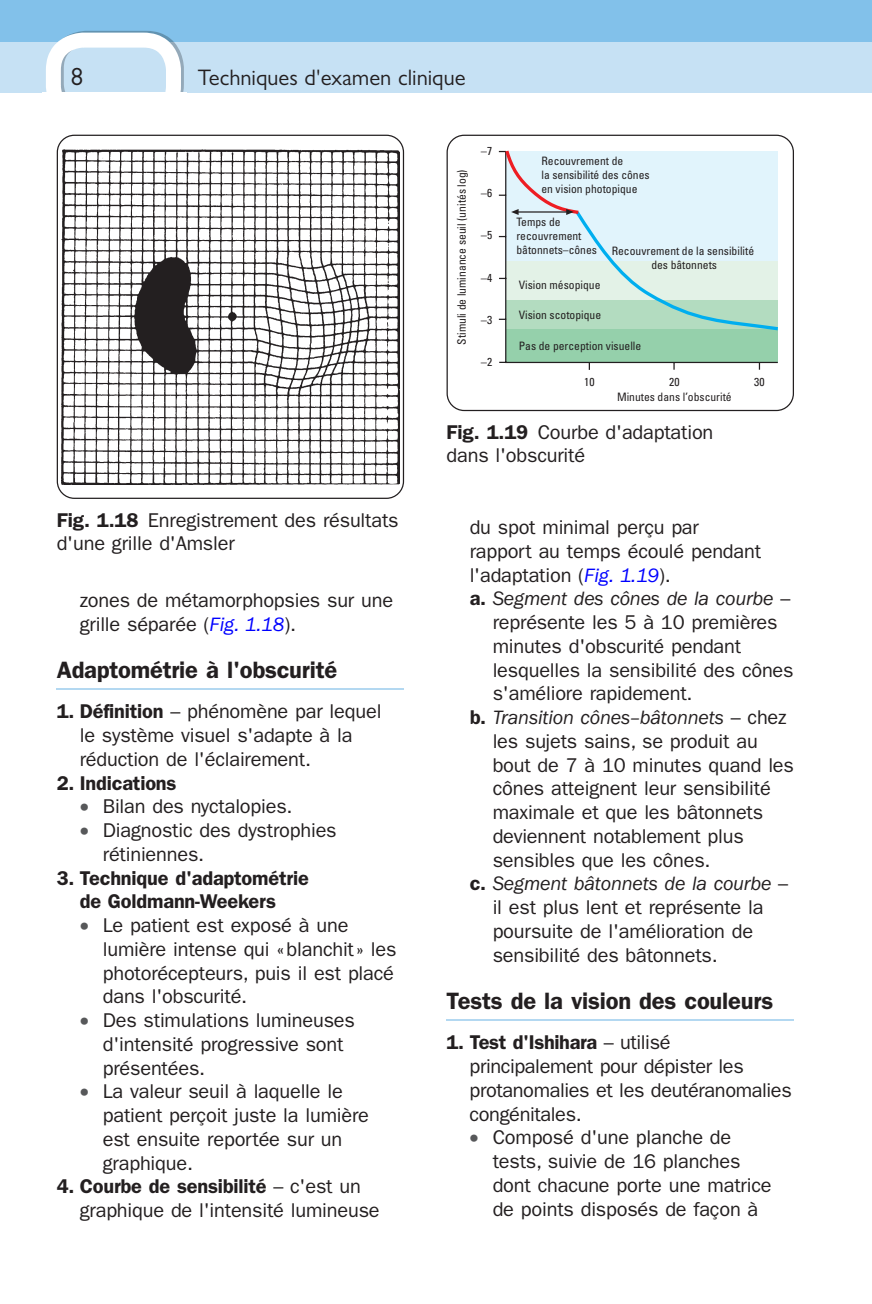
<style>
.page{position:relative;width:872px;height:1304px;background:#fff}
.page>*{position:absolute;margin:0;border:0;box-sizing:border-box;transform-origin:0 0}
.t1{font:25px "Gill Sans";color:#231f20}
.t2{font:600 23.75px "Franklin Gothic";letter-spacing:-.01em;color:#231f20}
.t3{font:22.5px "Gill Sans";color:#231f20}
.t4{font:20px/23.8px "Franklin Gothic";letter-spacing:-.01em;color:#231f20}
.t5{font:italic 20px "Franklin Gothic";letter-spacing:-.01em;color:#231f20}
.t6{font:600 20px/23.8px "Franklin Gothic";letter-spacing:-.01em;color:#231f20;text-align:center}
.t7{font:condensed 11.5px/14px "Univers";color:#231f20}
.s1{font-weight:600}
.s2{font-style:italic;color:#00f}
.s3{color:#57585a}
.s4{font-weight:600;font-style:normal}
.s5{font-style:normal}
</style>
<div class="page">
<div style="left:0;top:0;width:872px;height:92px;background:#82c1ea"></div>
<div style="left:0;top:42px;width:872px;height:50px;background:#c6e1f4"></div>
<svg style="left:46px;top:31px;width:138px;height:61px"></svg>
<hr style="left:57px;top:688px;width:347px;height:1px;background:#b3d8f1">
<hr style="left:446px;top:1019px;width:348px;height:1px;background:#b3d8f1">
<svg style="left:498px;top:150px;width:280px;height:220px"></svg>
<svg style="left:503px;top:150px;width:275px;height:182px;background:#d4eae9"></svg>
<div style="left:446px;top:135px;width:348px;height:276px;border:1px solid #231f20;border-radius:17px"></div>
<img style="left:62px;top:149px;width:337px;height:335px">
<div style="left:57px;top:135px;width:347px;height:364px;border:1px solid #231f20;border-radius:17px"></div>
<p class="t1" style="left:71px;top:62px;width:14px">8</p>
<p class="t3" style="left:198px;top:65px;width:269px">Techniques d'examen clinique</p>
<p class="t7" style="left:454px;top:345px;width:177px;rotate:-90deg">Stimuli de luminance seuil (unités log)</p>
<p class="t7" style="left:481px;top:144px;width:13px">−7</p>
<p class="t7" style="left:481px;top:186px;width:13px">−6</p>
<p class="t7" style="left:481px;top:228px;width:13px">−5</p>
<p class="t7" style="left:481px;top:270px;width:13px">−4</p>
<p class="t7" style="left:481px;top:312px;width:13px">−3</p>
<p class="t7" style="left:481px;top:355px;width:13px">−2</p>
<p class="t7" style="left:541px;top:154px;width:110px">Recouvrement de<br>la sensibilité des cônes en vision photopique</p>
<p class="t7" style="left:516px;top:215px;width:82px">Temps de recouvrement bâtonnets–cônes</p>
<p class="t7" style="left:611px;top:244px;width:144px;text-align:center">Recouvrement de la sensibilité des bâtonnets</p>
<p class="t7" style="left:519px;top:277px;width:83px">Vision mésopique</p>
<p class="t7" style="left:519px;top:308px;width:84px">Vision scotopique</p>
<p class="t7" style="left:519px;top:338px;width:124px">Pas de perception visuelle</p>
<p class="t4" style="left:57px;top:509px;width:343px;line-height:22.5px"><span class="s1">Fig. 1.18</span> Enregistrement des résultats d'une grille d'Amsler</p>
<p class="t4" style="left:80px;top:589px;width:315px">zones de métamorphopsies sur une grille séparée ( <span class="s2">Fig. 1.18</span> ).</p>
<p class="t2" style="left:57px;top:655px;width:282px">Adaptométrie à l'obscurité</p>
<p class="t4" style="left:80px;top:700px;width:303px;text-indent:-23px"><span class="s1">1. Définition</span> – phénomène par lequel le système visuel s'adapte à la réduction de l'éclairement.</p>
<p class="t6" style="left:57px;top:771px;width:121px">2. Indications</p>
<p class="t4" style="left:80px;top:795px;width:214px"><span class="s3">•</span> Bilan des nyctalopies.</p>
<p class="t4" style="left:103px;top:819px;width:235px;text-indent:-23px"><span class="s3">•</span> Diagnostic des dystrophies rétiniennes.</p>
<p class="t6" style="left:57px;top:866px;width:254px">3. Technique d'adaptométrie de Goldmann-Weekers</p>
<p class="t4" style="left:103px;top:914px;width:295px;text-indent:-23px"><span class="s3">•</span> Le patient est exposé à une lumière intense qui « blanchit » les photorécepteurs, puis il est placé dans l'obscurité.</p>
<p class="t4" style="left:103px;top:1009px;width:253px;text-indent:-23px"><span class="s3">•</span> Des stimulations lumineuses d'intensité progressive sont présentées.</p>
<p class="t4" style="left:103px;top:1080px;width:268px;text-indent:-23px"><span class="s3">•</span> La valeur seuil à laquelle le patient perçoit juste la lumière est ensuite reportée sur un graphique.</p>
<p class="t4" style="left:80px;top:1175px;width:301px;text-indent:-23px"><span class="s1">4. Courbe de sensibilité</span> – c'est un graphique de l'intensité lumineuse</p>
<p class="t7" style="left:584px;top:374px;width:12px">10</p>
<p class="t7" style="left:669px;top:374px;width:12px">20</p>
<p class="t7" style="left:754px;top:374px;width:12px">30</p>
<p class="t4" style="left:446px;top:421px;width:268px;line-height:22.5px"><span class="s1">Fig. 1.19</span> Courbe d'adaptation dans l'obscurité</p>
<p class="t7" style="left:617px;top:390px;width:116px">Minutes dans l’obscurité</p>
<p class="t4" style="left:469px;top:516px;width:231px">du spot minimal perçu par</p>
<p class="t4" style="left:469px;top:539px;width:293px">rapport au temps écoulé pendant</p>
<p class="t4" style="left:469px;top:563px;width:203px">l'adaptation ( <span class="s2">Fig. 1.19</span> ).</p>
<p class="t5" style="left:469px;top:588px;width:322px"><span class="s4">a.</span> Segment des cônes de la courbe <span class="s5">–</span></p>
<p class="t4" style="left:493px;top:611px;width:286px">représente les 5 à 10 premières</p>
<p class="t4" style="left:493px;top:634px;width:250px">minutes d'obscurité pendant</p>
<p class="t4" style="left:493px;top:658px;width:302px">lesquelles la sensibilité des cônes</p>
<p class="t4" style="left:493px;top:682px;width:201px">s'améliore rapidement.</p>
<p class="t5" style="left:469px;top:706px;width:318px"><span class="s4">b.</span> Transition cônes–bâtonnets <span class="s5">– chez</span></p>
<p class="t4" style="left:493px;top:729px;width:266px">les sujets sains, se produit au</p>
<p class="t4" style="left:493px;top:753px;width:303px">bout de 7 à 10 minutes quand les</p>
<p class="t4" style="left:493px;top:777px;width:279px">cônes atteignent leur sensibilité</p>
<p class="t4" style="left:493px;top:801px;width:272px">maximale et que les bâtonnets</p>
<p class="t4" style="left:493px;top:824px;width:252px">deviennent notablement plus</p>
<p class="t4" style="left:493px;top:848px;width:219px">sensibles que les cônes.</p>
<p class="t5" style="left:469px;top:873px;width:320px"><span class="s4">c.</span> Segment bâtonnets de la courbe <span class="s5">–</span></p>
<p class="t4" style="left:493px;top:896px;width:272px">il est plus lent et représente la</p>
<p class="t4" style="left:493px;top:919px;width:262px">poursuite de l'amélioration de</p>
<p class="t4" style="left:493px;top:943px;width:226px">sensibilité des bâtonnets.</p>
<p class="t2" style="left:446px;top:986px;width:328px">Tests de la vision des couleurs</p>
<p class="t4" style="left:469px;top:1031px;width:323px;text-indent:-23px"><span class="s1">1. Test d'Ishihara</span> – utilisé principalement pour dépister les protanomalies et les deutéranomalies congénitales.</p>
<p class="t4" style="left:493px;top:1126px;width:280px;text-indent:-23px"><span class="s3">•</span> Composé d'une planche de tests, suivie de 16 planches dont chacune porte une matrice de points disposés de façon à</p>
</div>
